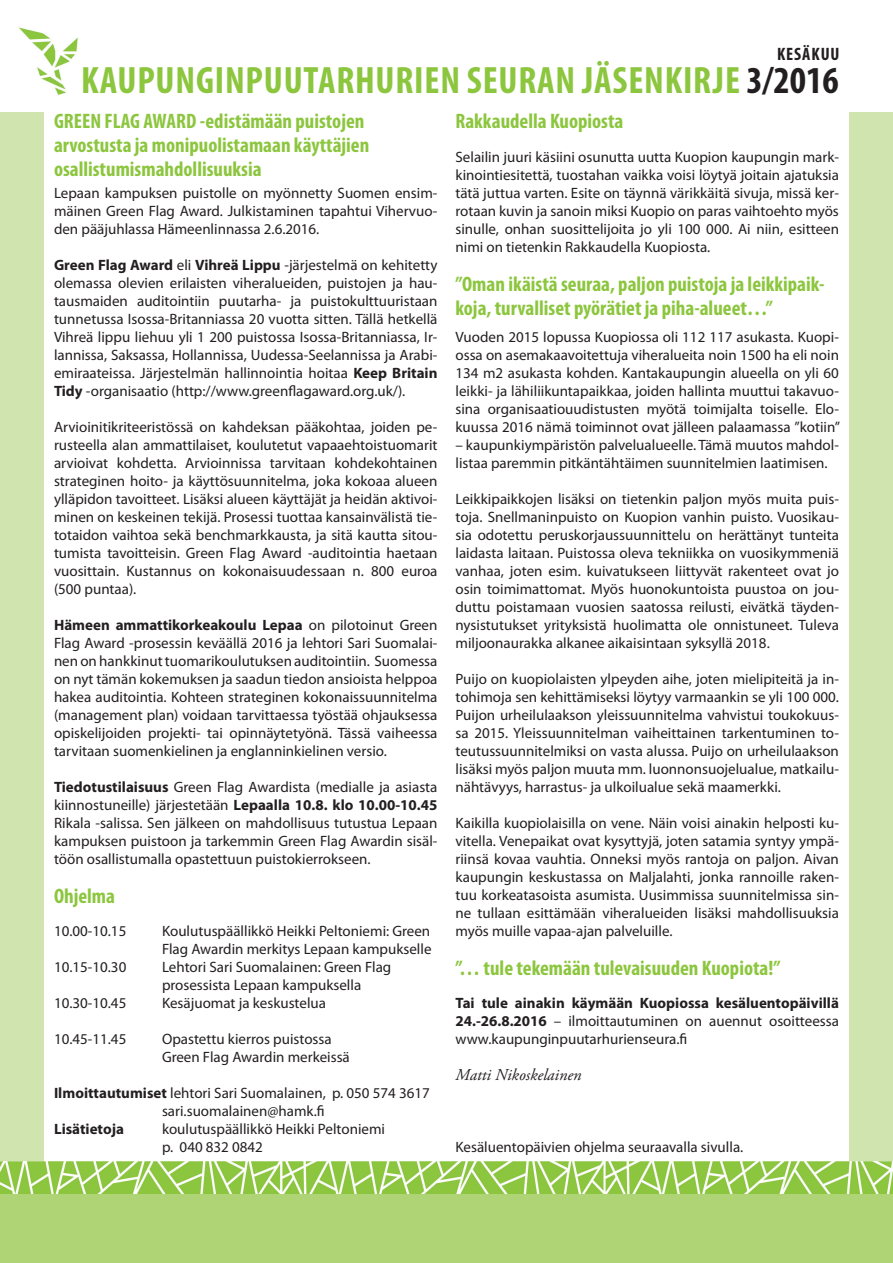
<style>
.page{position:relative;width:893px;height:1263px;background:#fff}
.page>*{position:absolute;margin:0;border:0;box-sizing:border-box;transform-origin:0 0}
.OTSIKKO{font:700 condensed 38.25px "Myriad Pro";letter-spacing:.02em;color:#8cc63e}
.väliotsikko{font:700 condensed 21px/23.7px "Myriad Pro";color:#8cc63e}
.Sisältö_1{font:700 condensed 18px "Myriad Pro";letter-spacing:.05em;color:#231f20}
.Kuvateksti{font:italic 16.5px "Adobe Garamond Pro";color:#231f20}
.leipis{font:15px/18px "Myriad Pro";color:#231f20;text-align:justify}
.leipis_kiinni{font:15px/18px "Myriad Pro";color:#231f20}
.leipis_kiinni-2{font:700 15px "Myriad Pro";color:#231f20}
.s1{color:#231f20}
.s2{font-weight:700}
</style>
<div class="page">
<div style="left:0;top:1193px;width:893px;height:70px;background:#aed475"></div>
<img style="left:19px;top:27px;width:59px;height:68px">
<div style="left:849px;top:113px;width:44px;height:1080px;background:#cfe4ae"></div>
<div style="left:0;top:113px;width:44px;height:1080px;background:#cfe4ae"></div>
<img style="left:0;top:1161px;width:893px;height:32px">
<p class="Sisältö_1" style="left:777px;top:43px;width:64px">KESÄKUU</p>
<p class="OTSIKKO" style="left:81px;top:56px;width:759px">KAUPUNGINPUUTARHURIEN SEURAN JÄSENKIRJE <span class="s1">3/2016</span></p>
<p class="väliotsikko" style="left:54px;top:109px;width:317px">GREEN FLAG AWARD -edistämään puistojen arvostusta ja monipuolistamaan käyttäjien osallistumismahdollisuuksia</p>
<p class="leipis" style="left:54px;top:184px;width:385px">Lepaan kampuksen puistolle on myönnetty Suomen ensim&shy;mäinen Green Flag Award. Julkistaminen tapahtui Vihervuo&shy;den pääjuhlassa Hämeenlinnassa 2.6.2016.</p>
<p class="leipis" style="left:54px;top:256px;width:385px"><span class="s2">Green Flag Award</span> eli <span class="s2">Vihreä Lippu</span> -järjestelmä on kehitetty olemassa olevien erilaisten viheralueiden, puistojen ja hau&shy;tausmaiden auditointiin puutarha- ja puistokulttuuristaan tunnetussa Isossa-Britanniassa 20 vuotta sitten. Tällä hetkellä Vihreä lippu liehuu yli 1 200 puistossa Isossa-Britanniassa, Ir&shy;lannissa, Saksassa, Hollannissa, Uudessa-Seelannissa ja Arabi&shy;emiraateissa. Järjestelmän hallinnointia hoitaa <span class="s2">Keep Britain Tidy</span> -organisaatio (http://www.greenflagaward.org.uk/).</p>
<p class="leipis" style="left:54px;top:418px;width:385px">Arvioinitikriteeristössä on kahdeksan pääkohtaa, joiden pe&shy;rusteella alan ammattilaiset, koulutetut vapaaehtoistuomarit arvioivat kohdetta. Arvioinnissa tarvitaan kohdekohtainen strateginen hoito- ja käyttösuunnitelma, joka kokoaa alueen ylläpidon tavoitteet. Lisäksi alueen käyttäjät ja heidän aktivoi&shy;minen on keskeinen tekijä. Prosessi tuottaa kansainvälistä tie&shy;totaidon vaihtoa sekä benchmarkkausta, ja sitä kautta sitou&shy;tumista tavoitteisin. Green Flag Award -auditointia haetaan vuosittain. Kustannus on kokonaisuudessaan n. 800 euroa (500 puntaa).</p>
<p class="leipis" style="left:54px;top:616px;width:385px"><span class="s2">Hämeen ammattikorkeakoulu Lepaa</span> on pilotoinut Green Flag Award -prosessin keväällä 2016 ja lehtori Sari Suomalai&shy;nen on hankkinut tuomarikoulutuksen auditointiin. Suomessa on nyt tämän kokemuksen ja saadun tiedon ansioista helppoa hakea auditointia. Kohteen strateginen kokonaissuunnitelma (management plan) voidaan tarvittaessa työstää ohjauksessa opiskelijoiden projekti- tai opinnäytetyönä. Tässä vaiheessa tarvitaan suomenkielinen ja englanninkielinen versio.</p>
<p class="leipis" style="left:54px;top:778px;width:385px"><span class="s2">Tiedotustilaisuus</span> Green Flag Awardista (medialle ja asiasta kiinnostuneille) järjestetään <span class="s2">Lepaalla 10.8. klo 10.00-10.45<br></span>Rikala -salissa. Sen jälkeen on mahdollisuus tutustua Lepaan kampuksen puistoon ja tarkemmin Green Flag Awardin sisäl&shy;töön osallistumalla opastettuun puistokierrokseen.</p>
<p class="väliotsikko" style="left:54px;top:884px;width:63px">Ohjelma</p>
<p class="leipis_kiinni" style="left:54px;top:922px;width:74px">10.00-10.15</p>
<p class="leipis_kiinni" style="left:162px;top:922px;width:271px">Koulutuspäällikkö Heikki Peltoniemi: Green<br>Flag Awardin merkitys Lepaan kampukselle</p>
<p class="leipis_kiinni" style="left:54px;top:958px;width:74px">10.15-10.30</p>
<p class="leipis_kiinni" style="left:162px;top:958px;width:231px">Lehtori Sari Suomalainen: Green Flag</p>
<p class="leipis_kiinni" style="left:162px;top:976px;width:201px">prosessista Lepaan kampuksella</p>
<p class="leipis" style="left:54px;top:994px;width:74px">10.30-10.45</p>
<p class="leipis" style="left:162px;top:994px;width:166px">Kesäjuomat ja keskustelua</p>
<p class="leipis_kiinni" style="left:54px;top:1030px;width:74px">10.45-11.45</p>
<p class="leipis_kiinni" style="left:162px;top:1030px;width:171px">Opastettu kierros puistossa</p>
<p class="leipis" style="left:162px;top:1048px;width:189px">Green Flag Awardin merkeissä</p>
<p class="leipis_kiinni" style="left:54px;top:1084px;width:377px;text-align:center"><span class="s2">Ilmoittautumiset</span> lehtori Sari Suomalainen, p. 050 574 3617 sari.suomalainen@hamk.fi</p>
<p class="leipis_kiinni-2" style="left:54px;top:1119px;width:71px">Lisätietoja</p>
<p class="leipis_kiinni" style="left:162px;top:1120px;width:225px">koulutuspäällikkö Heikki Peltoniemi</p>
<p class="leipis" style="left:162px;top:1138px;width:102px">p. 040 832 0842</p>
<p class="väliotsikko" style="left:455px;top:109px;width:169px">Rakkaudella Kuopiosta</p>
<p class="leipis" style="left:455px;top:148px;width:385px">Selailin juuri käsiini osunutta uutta Kuopion kaupungin mark&shy;kinointiesitettä, tuostahan vaikka voisi löytyä joitain ajatuksia tätä juttua varten. Esite on täynnä värikkäitä sivuja, missä ker&shy;rotaan kuvin ja sanoin miksi Kuopio on paras vaihtoehto myös sinulle, onhan suosittelijoita jo yli 100 000. Ai niin, esitteen nimi on tietenkin Rakkaudella Kuopiosta.</p>
<p class="väliotsikko" style="left:455px;top:272px;width:371px">”Oman ikäistä seuraa, paljon puistoja ja leikkipaik&shy;koja, turvalliset pyörätiet ja piha-alueet…”</p>
<p class="leipis" style="left:455px;top:328px;width:386px">Vuoden 2015 lopussa Kuopiossa oli 112 117 asukasta. Kuopi&shy;ossa on asemakaavoitettuja viheralueita noin 1500 ha eli noin 134 m2 asukasta kohden. Kantakaupungin alueella on yli 60 leikki- ja lähiliikuntapaikkaa, joiden hallinta muuttui takavuo&shy;sina organisaatiouudistusten myötä toimijalta toiselle. Elo&shy;kuussa 2016 nämä toiminnot ovat jälleen palaamassa ”kotiin”</p>
<p class="leipis" style="left:455px;top:436px;width:385px">– kaupunkiympäristön palvelualueelle. Tämä muutos mahdol&shy;listaa paremmin pitkäntähtäimen suunnitelmien laatimisen.</p>
<p class="leipis" style="left:455px;top:490px;width:385px">Leikkipaikkojen lisäksi on tietenkin paljon myös muita puis&shy;toja. Snellmaninpuisto on Kuopion vanhin puisto. Vuosikau&shy;sia odotettu peruskorjaussuunnittelu on herättänyt tunteita laidasta laitaan. Puistossa oleva tekniikka on vuosikymmeniä vanhaa, joten esim. kuivatukseen liittyvät rakenteet ovat jo osin toimimattomat. Myös huonokuntoista puustoa on jou&shy;duttu poistamaan vuosien saatossa reilusti, eivätkä täyden&shy;nysistutukset yrityksistä huolimatta ole onnistuneet. Tuleva miljoonaurakka alkanee aikaisintaan syksyllä 2018.</p>
<p class="leipis" style="left:455px;top:670px;width:385px">Puijo on kuopiolaisten ylpeyden aihe, joten mielipiteitä ja in&shy;tohimoja sen kehittämiseksi löytyy varmaankin se yli 100 000.<br>Puijon urheilulaakson yleissuunnitelma vahvistui toukokuus&shy;sa 2015. Yleissuunnitelman vaiheittainen tarkentuminen to&shy;teutussuunnitelmiksi on vasta alussa. Puijo on urheilulaakson lisäksi myös paljon muuta mm. luonnonsuojelualue, matkailu&shy;nähtävyys, harrastus- ja ulkoilualue sekä maamerkki.</p>
<p class="leipis" style="left:455px;top:814px;width:385px">Kaikilla kuopiolaisilla on vene. Näin voisi ainakin helposti ku&shy;vitella. Venepaikat ovat kysyttyjä, joten satamia syntyy ympä&shy;riinsä kovaa vauhtia. Onneksi myös rantoja on paljon. Aivan kaupungin keskustassa on Maljalahti, jonka rannoille raken&shy;tuu korkeatasoista asumista. Uusimmissa suunnitelmissa sin&shy;ne tullaan esittämään viheralueiden lisäksi mahdollisuuksia myös muille vapaa-ajan palveluille.</p>
<p class="väliotsikko" style="left:455px;top:956px;width:326px">”… tule tekemään tulevaisuuden Kuopiota!”</p>
<p class="leipis" style="left:455px;top:994px;width:385px"><span class="s2">Tai tule ainakin käymään Kuopiossa kesäluentopäivillä 24.-26.8.2016</span> – ilmoittautuminen on auennut osoitteessa www.kaupunginpuutarhurienseura.fi</p>
<p class="Kuvateksti" style="left:455px;top:1065px;width:127px">Matti Nikoskelainen</p>
<p class="leipis_kiinni" style="left:455px;top:1138px;width:289px">Kesäluentopäivien ohjelma seuraavalla sivulla.</p>
</div>
